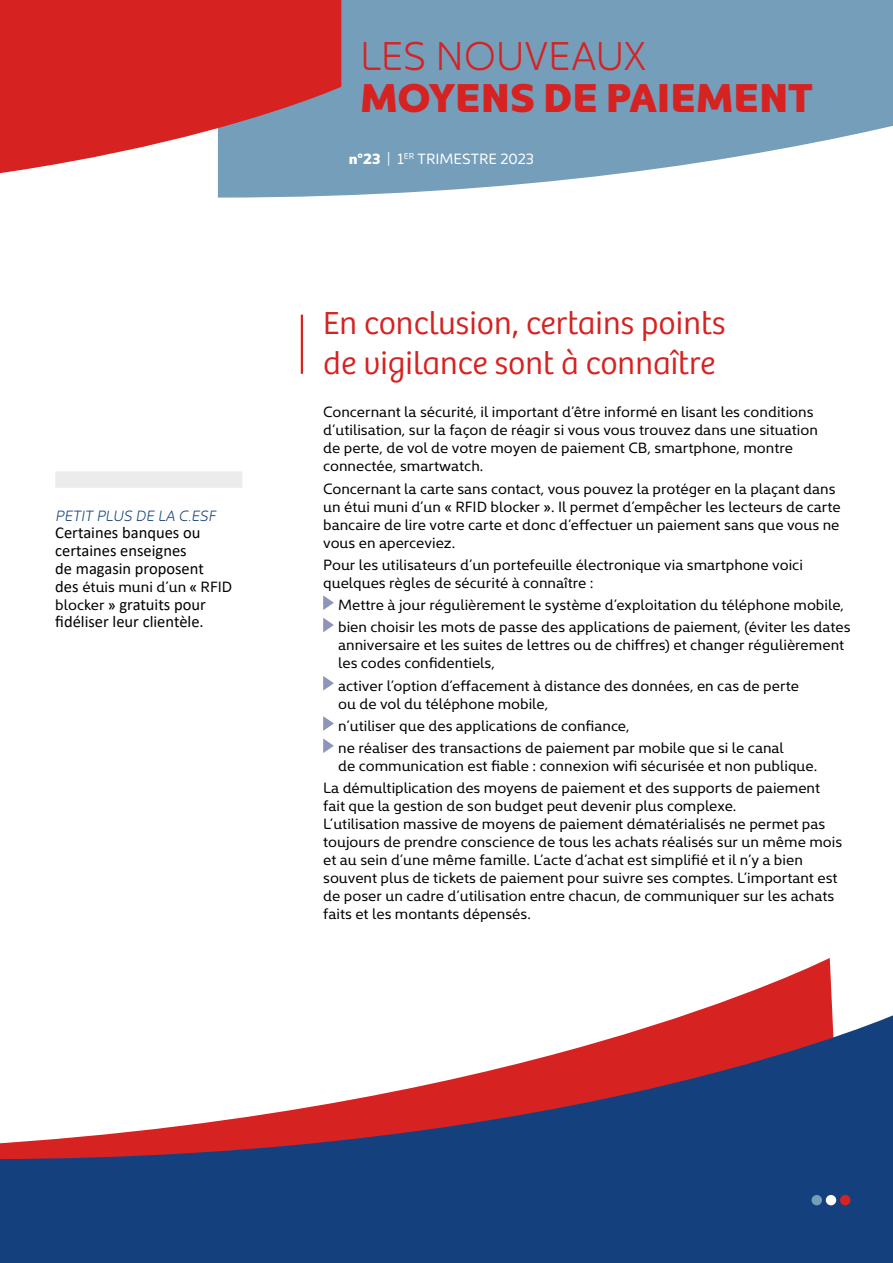
<style>
.page{position:relative;width:893px;height:1263px;background:#fff}
.page>*{position:absolute;margin:0;border:0;box-sizing:border-box;transform-origin:0 0}
.texte{font:900 40.5px/42px "Kyrial Display Pro";color:#d62221}
.Titre{font:300 33px/39.6px "Bree";color:#d62221}
.t1{font:16.5px/17.9px "Calibri";color:#000}
.texte-2{font:15px/18px "Kyrial Display Pro";color:#000}
.t2{font:15px "Kyrial Display Pro";color:#fff}
.Bon_à_savoir{font:italic 300 15px "Kyrial Display Pro";color:#14417d}
.s1{font-family:"Calibri";font-size:16.5px}
.s2{font-family:"Kyrial Display Pro";font-size:15px}
.s3{font-weight:300}
.s4{font-weight:900}
</style>
<div class="page">
<hr style="left:301px;top:315px;width:2px;height:59px;background:#d62221">
<svg style="left:323px;top:595px;width:11px;height:15px"></svg>
<svg style="left:323px;top:618px;width:11px;height:14px"></svg>
<svg style="left:323px;top:676px;width:11px;height:15px"></svg>
<svg style="left:323px;top:716px;width:11px;height:15px"></svg>
<svg style="left:323px;top:738px;width:11px;height:15px"></svg>
<svg style="left:218px;top:0;width:675px;height:198px;background:#88abc3"></svg>
<svg style="left:0;top:0;width:341px;height:197px;background:#cc5559"></svg>
<div style="left:55px;top:471px;width:187px;height:17px;background:#ececec"></div>
<svg style="left:696px;top:958px;width:137px;height:53px"></svg>
<svg style="left:0;top:1011px;width:893px;height:252px;fill:#14417d"></svg>
<div style="left:840px;top:1195px;width:10px;height:10px;background:#d62221;border-radius:50%"></div>
<div style="left:826px;top:1195px;width:10px;height:10px;background:#fff;border-radius:50%"></div>
<div style="left:811px;top:1195px;width:11px;height:10px;background:#749eba;border-radius:50%"></div>
<p class="Bon_à_savoir" style="left:55px;top:504px;width:162px">PETIT PLUS DE LA C.ESF</p>
<p class="t1" style="left:55px;top:524px;width:150px">Certaines banques ou certaines enseignes de magasin proposent</p>
<p class="texte-2" style="left:55px;top:577px;width:178px"><span class="s1">des</span> étuis muni d’un « RFID</p>
<p class="t1" style="left:55px;top:595px;width:152px"><span class="s2">blocker »</span> gratuits pour fidéliser leur clientèle.</p>
<p class="texte" style="left:360px;top:31px;width:454px"><span class="s3">LES NOUVEAUX<br></span>MOYENS DE PAIEMENT</p>
<p class="t2" style="left:349px;top:149px;width:187px"><span class="s4">n°23</span> | 1<sup>ER</sup> TRIMESTRE 2023</p>
<p class="Titre" style="left:323px;top:301px;width:404px">En conclusion, certains points de vigilance sont à connaître</p>
<p class="texte-2" style="left:323px;top:402px;width:496px">Concernant la sécurité, il important d’être informé en lisant les conditions d’utilisation, sur la façon de réagir si vous vous trouvez dans une situation de perte, de vol de votre moyen de paiement CB, smartphone, montre connectée, smartwatch.</p>
<p class="texte-2" style="left:323px;top:478px;width:519px">Concernant la carte sans contact, vous pouvez la protéger en la plaçant dans un étui muni d’un « RFID blocker ». Il permet d’empêcher les lecteurs de carte bancaire de lire votre carte et donc d’effectuer un paiement sans que vous ne vous en aperceviez.</p>
<p class="texte-2" style="left:323px;top:555px;width:481px">Pour les utilisateurs d’un portefeuille électronique via smartphone voici quelques règles de sécurité à connaître :</p>
<p class="texte-2" style="left:338px;top:595px;width:507px">Mettre à jour régulièrement le système d’exploitation du téléphone mobile,</p>
<p class="texte-2" style="left:338px;top:617px;width:514px">bien choisir les mots de passe des applications de paiement, (éviter les dates anniversaire et les suites de lettres ou de chiffres) et changer régulièrement les codes confidentiels,</p>
<p class="texte-2" style="left:338px;top:675px;width:462px">activer l’option d’effacement à distance des données, en cas de perte ou de vol du téléphone mobile,</p>
<p class="texte-2" style="left:338px;top:716px;width:293px">n’utiliser que des applications de confiance,</p>
<p class="texte-2" style="left:338px;top:738px;width:481px">ne réaliser des transactions de paiement par mobile que si le canal<br>de communication est fiable : connexion wifi sécurisée et non publique.</p>
<p class="texte-2" style="left:323px;top:778px;width:521px">La démultiplication des moyens de paiement et des supports de paiement fait que la gestion de son budget peut devenir plus complexe.<br>L’utilisation massive de moyens de paiement dématérialisés ne permet pas toujours de prendre conscience de tous les achats réalisés sur un même mois et au sein d’une même famille. L’acte d’achat est simplifié et il n’y a bien souvent plus de tickets de paiement pour suivre ses comptes. L’important est de poser un cadre d’utilisation entre chacun, de communiquer sur les achats faits et les montants dépensés.</p>
</div>
